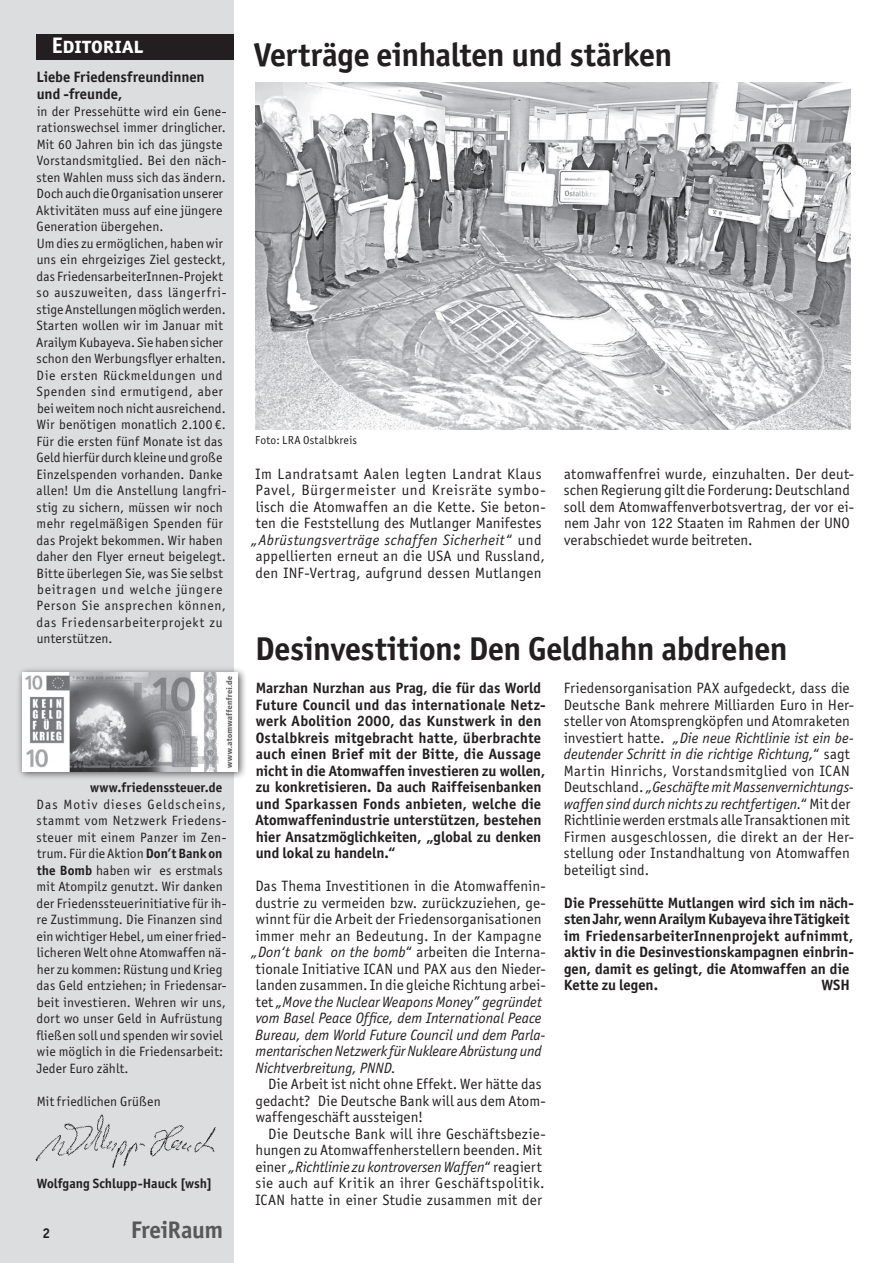
<style>
.page{position:relative;width:893px;height:1263px;background:#fff}
.page>*{position:absolute;margin:0;border:0;box-sizing:border-box;transform-origin:0 0}
.t1{font:700 33px "Officina Sans ITC Std";letter-spacing:-.015em;color:#231f20}
.t2{font:700 24px "Officina Sans ITC Std";color:#57585a}
.t3{font:700 22.5px "Officina Sans ITC Std";color:#fff;scale:1.04 1}
.t4{font:15px/16.5px "Officina Sans ITC Std";letter-spacing:.015em;color:#231f20}
.t5{font:700 15px/16.5px "Officina Sans ITC Std";letter-spacing:.005em;color:#231f20}
.t6{font:italic 15px "Officina Sans ITC Std";color:#231f20}
.t7{font:700 14.25px "Officina Sans ITC Std";color:#231f20}
.t8{font:13.5px/16.5px "Officina Sans ITC Std";letter-spacing:.015em;color:#231f20}
.t9{font:700 13.5px "Officina Sans ITC Std";letter-spacing:.005em;color:#231f20}
.t10{font:11.7px "Officina Sans ITC Std";letter-spacing:.025em;color:#231f20}
.s1{font-weight:700}
.s2{font-style:italic}
.s3{font-style:normal}
</style>
<div class="page">
<div style="left:0;top:0;width:234px;height:1263px;background:#dcdddf"></div>
<div style="left:36px;top:34px;width:198px;height:26px;background:#231f20"></div>
<img style="left:35px;top:1114px;width:181px;height:54px">
<div style="left:17px;top:666px;width:230px;height:114px;background:#231f20;opacity:.75"></div>
<img style="left:22px;top:672px;width:216px;height:99px">
<img style="left:255px;top:83px;width:595px;height:346px">
<h3 class="t3" style="left:52px;top:32px;width:90px">Editorial</h3>
<p class="t5" style="left:37px;top:69px;width:170px">Liebe Friedensfreundinnen und -freunde,</p>
<p class="t8" style="left:36px;top:103px;width:192px">in der Pressehütte wird ein Gene&shy;rationswechsel immer dringlicher.<br>Mit 60 Jahren bin ich das jüngste<br>Vorstandsmitglied. Bei den näch&shy;sten Wahlen muss sich das ändern.<br>Doch auch die Organisation unserer<br>Aktivitäten muss auf eine jüngere<br>Generation übergehen.<br>Um dies zu ermöglichen, haben wir uns ein ehrgeiziges Ziel gesteckt, das FriedensarbeiterInnen-Projekt so auszuweiten, dass längerfri&shy;stige Anstellungen möglich werden.<br>Starten wollen wir im Januar mit<br>Arailym Kubayeva. Sie haben sicher schon den Werbungsflyer erhalten.<br>Die ersten Rückmeldungen und<br>Spenden sind ermutigend, aber bei weitem noch nicht ausreichend.<br>Wir benötigen monatlich 2.100 €.<br>Für die ersten fünf Monate ist das<br>Geld hierfür durch kleine und große<br>Einzelspenden vorhanden. Danke allen! Um die Anstellung langfri&shy;stig zu sichern, müssen wir noch mehr regelmäßigen Spenden für das Projekt bekommen. Wir haben daher den Flyer erneut beigelegt.<br>Bitte überlegen Sie, was Sie selbst beitragen und welche jüngere<br>Person Sie ansprechen können, das Friedensarbeiterprojekt zu unterstützen.</p>
<p class="t9" style="left:90px;top:779px;width:134px">www.friedenssteuer.de</p>
<p class="t8" style="left:36px;top:796px;width:192px">Das Motiv dieses Geldscheins, stammt vom Netzwerk Friedens&shy;steuer mit einem Panzer im Zen&shy;trum. Für die Aktion <span class="s1">Don’t Bank on the Bomb</span> haben wir es erstmals mit Atompilz genutzt. Wir danken der Friedenssteuerinitiative für ih&shy;re Zustimmung. Die Finanzen sind ein wichtiger Hebel, um einer fried&shy;licheren Welt ohne Atomwaffen nä&shy;her zu kommen: Rüstung und Krieg das Geld entziehen; in Friedensar&shy;beit investieren. Wehren wir uns, dort wo unser Geld in Aufrüstung fließen soll und spenden wir soviel wie möglich in die Friedensarbeit:<br>Jeder Euro zählt.</p>
<p class="t8" style="left:37px;top:1093px;width:125px">Mit friedlichen Grüßen</p>
<p class="t9" style="left:37px;top:1175px;width:177px">Wolfgang Schlupp-Hauck [wsh]</p>
<p class="t7" style="left:43px;top:1224px;width:9px">2</p>
<h2 class="t2" style="left:131px;top:1215px;width:94px">FreiRaum</h2>
<h1 class="t1" style="left:254px;top:34px;width:420px">Verträge einhalten und stärken</h1>
<p class="t10" style="left:255px;top:433px;width:103px">Foto: LRA Ostalbkreis</p>
<p class="t4" style="left:251px;top:465px;width:296px">Im Landratsamt Aalen legten Landrat Klaus Pavel, Bürgermeister und Kreisräte symbo&shy;lisch die Atomwaffen an die Kette. Sie beton&shy;ten die Feststellung des Mutlanger Manifestes <span class="s2">„Abrüstungsverträge schaffen Sicherheit</span>“ und appellierten erneut an die USA und Russland, den INF-Vertrag, aufgrund dessen Mutlangen</p>
<p class="t4" style="left:564px;top:465px;width:292px">atomwaffenfrei wurde, einzuhalten. Der deut&shy;schen Regierung gilt die Forderung: Deutschland soll dem Atomwaffenverbotsvertrag, der vor ei&shy;nem Jahr von 122 Staaten im Rahmen der UNO verabschiedet wurde beitreten.</p>
<h1 class="t1" style="left:255px;top:628px;width:534px">Desinvestition: Den Geldhahn abdrehen</h1>
<p class="t5" style="left:255px;top:680px;width:292px">Marzhan Nurzhan aus Prag, die für das World Future Council und das internationale Netz&shy;werk Abolition 2000, das Kunstwerk in den Ostalbkreis mitgebracht hatte, überbrachte auch einen Brief mit der Bitte, die Aussage nicht in die Atomwaffen investieren zu wollen, zu konkretisieren. Da auch Raiffeisenbanken und Sparkassen Fonds anbieten, welche die Atomwaffenindustrie unterstützen, bestehen hier Ansatzmöglichkeiten, „global zu denken und lokal zu handeln.“</p>
<p class="t4" style="left:255px;top:878px;width:292px">Das Thema Investitionen in die Atomwaffenin-</p>
<p class="t4" style="left:256px;top:894px;width:292px">dustrie zu vermeiden bzw. zurückzuziehen, ge-</p>
<p class="t4" style="left:256px;top:911px;width:287px">winnt für die Arbeit der Friedensorganisationen</p>
<p class="t4" style="left:256px;top:927px;width:287px">immer mehr an Bedeutung. In der Kampagne</p>
<p class="t4" style="left:251px;top:944px;width:296px"><span class="s2">„Don‘t bank on the bomb</span>“ arbeiten die Interna-</p>
<p class="t4" style="left:256px;top:960px;width:292px">tionale Initiative ICAN und PAX aus den Nieder-</p>
<p class="t4" style="left:256px;top:977px;width:292px">landen zusammen. In die gleiche Richtung arbei-</p>
<p class="t6" style="left:256px;top:993px;width:287px"><span class="s3">tet</span> „Move the Nuclear Weapons Money” gegründet</p>
<p class="t6" style="left:256px;top:1010px;width:287px">vom Basel Peace Office, dem International Peace</p>
<p class="t6" style="left:255px;top:1026px;width:291px">Bureau, dem World Future Council und dem Parla-</p>
<p class="t6" style="left:256px;top:1043px;width:287px">mentarischen Netzwerk für Nukleare Abrüstung und</p>
<p class="t6" style="left:255px;top:1059px;width:142px">Nichtverbreitung, PNND.</p>
<p class="t4" style="left:255px;top:1076px;width:292px;text-indent:13px">Die Arbeit ist nicht ohne Effekt. Wer hätte das gedacht? Die Deutsche Bank will aus dem Atom&shy;waffengeschäft aussteigen!</p>
<p class="t4" style="left:255px;top:1125px;width:292px;text-indent:13px">Die Deutsche Bank will ihre Geschäftsbezie&shy;hungen zu Atomwaffenherstellern beenden. Mit einer <span class="s2">„Richtlinie zu kontroversen Waffen</span>“ reagiert sie auch auf Kritik an ihrer Geschäftspolitik.<br>ICAN hatte in einer Studie zusammen mit der</p>
<p class="t4" style="left:564px;top:680px;width:292px">Friedensorganisation PAX aufgedeckt, dass die Deutsche Bank mehrere Milliarden Euro in Her&shy;steller von Atomsprengköpfen und Atomraketen investiert hatte. <span class="s2">„Die neue Richtlinie ist ein be&shy;deutender Schritt in die richtige Richtung,</span>“ sagt Martin Hinrichs, Vorstandsmitglied von ICAN Deutschland. <span class="s2">„Geschäfte mit Massenvernichtungs&shy;waffen sind durch nichts zu rechtfertigen.</span>“ Mit der Richtlinie werden erstmals alle Transaktionen mit Firmen ausgeschlossen, die direkt an der Her&shy;stellung oder Instandhaltung von Atomwaffen beteiligt sind.</p>
<p class="t5" style="left:564px;top:894px;width:292px">Die Pressehütte Mutlangen wird sich im näch&shy;sten Jahr, wenn Arailym Kubayeva ihre Tätigkeit im FriedensarbeiterInnenprojekt aufnimmt, aktiv in die Desinvestionskampagnen einbrin&shy;gen, damit es gelingt, die Atomwaffen an die Kette zu legen.</p>
<p class="t5" style="left:821px;top:977px;width:30px">WSH</p>
</div>
